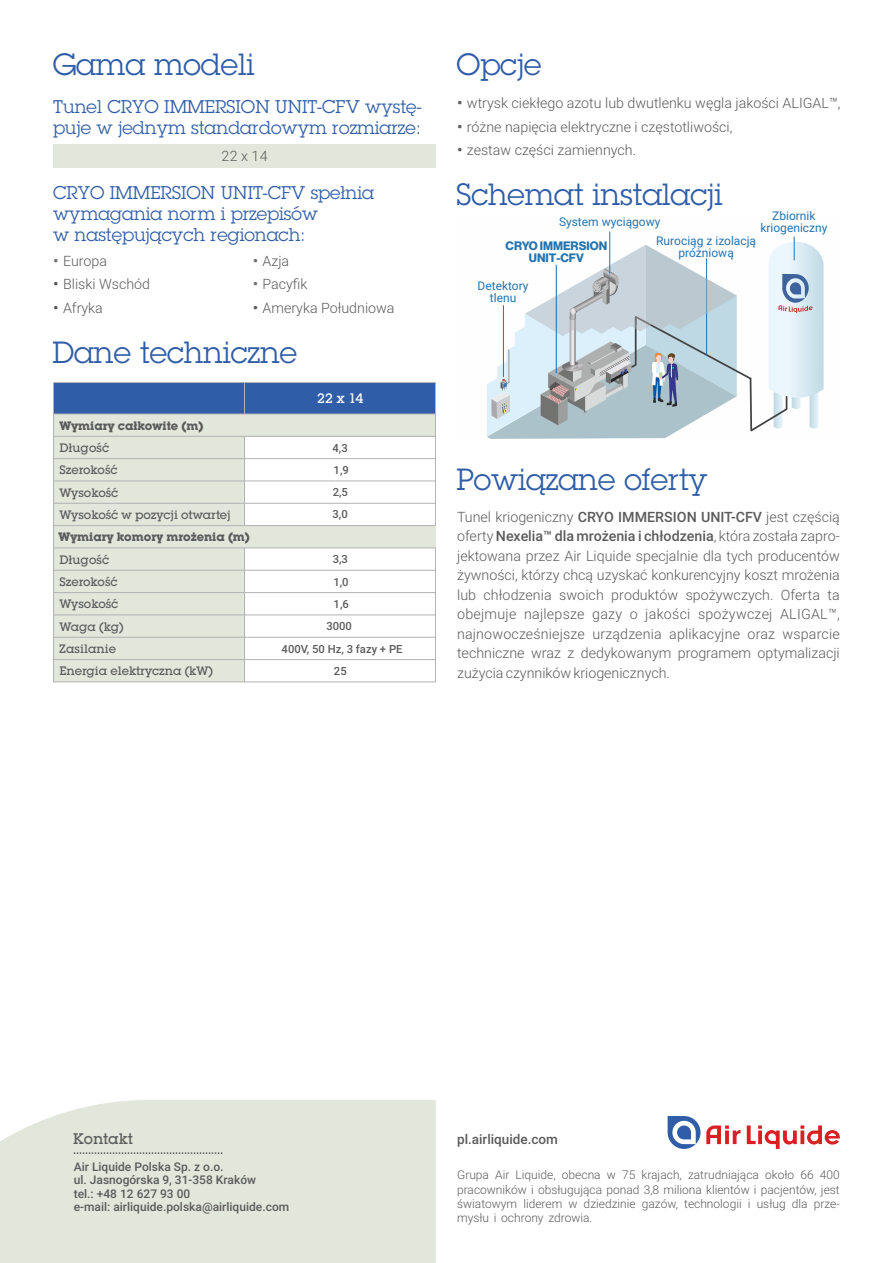
<style>
.page{position:relative;width:893px;height:1263px;background:#fff}
.page>*{position:absolute;margin:0;border:0;box-sizing:border-box;transform-origin:0 0}
.t1{font:30px "Lubalin Graph PCS";color:#2f5da7}
.t2{font:18px/21px "Lubalin Graph PCS";color:#2f5da7}
.t3{font:500 15px "Lubalin Graph PCS";color:#5b5b5b}
.t4{font:300 14.25px/19.5px "Roboto";color:#5b5b5b}
.t5{font:500 13.5px "Roboto";color:#5b5b5b}
.t6{font:500 13.5px "Lubalin Graph PCS";color:#fefefe}
.t7{font:300 12px/14.2px "Roboto";color:#5b5b5b;text-align:justify}
.t8{font:500 12px "Lubalin Graph PCS";color:#5b5b5b}
.t9{font:500 12px/13.5px "Roboto";color:#5b5b5b}
.t10{font:12px/12px "Roboto";color:#2474b0;text-align:center}
.t11{font:700 12px "Lubalin Graph PCS";color:#5b5b5b}
.t12{font:12px/12px "N Haas Grotesk DS Pro 75 Bd";color:#2474b0;text-align:center}
.t13{font:500 11.25px/21px "Roboto";color:#5b5b5b}
.s1{font-weight:500}
</style>
<div class="page">
<div style="left:53px;top:144px;width:383px;height:23px;background:#e3e6db"></div>
<div style="left:181px;top:414px;width:254px;height:23px;background:#e3e6db"></div>
<div style="left:54px;top:414px;width:190px;height:268px;background:#e3e6db"></div>
<div style="left:54px;top:383px;width:381px;height:31px;background:#2f5da7"></div>
<hr style="left:244px;top:436px;width:1px;height:90px;background:#b2b3b3">
<hr style="left:53px;top:458px;width:382px;height:1px;background:#b2b3b3">
<hr style="left:53px;top:481px;width:382px;height:1px;background:#b2b3b3">
<hr style="left:53px;top:503px;width:382px;height:1px;background:#b2b3b3">
<hr style="left:53px;top:436px;width:382px;height:1px;background:#b2b3b3">
<hr style="left:54px;top:382px;width:382px;height:1px;background:#b2b3b3">
<hr style="left:53px;top:409px;width:1px;height:273px;background:#b2b3b3">
<hr style="left:244px;top:382px;width:1px;height:32px;background:#b2b3b3">
<hr style="left:435px;top:383px;width:1px;height:299px;background:#b2b3b3">
<hr style="left:53px;top:414px;width:382px;height:1px;background:#b2b3b3">
<div style="left:181px;top:526px;width:254px;height:22px;background:#e3e6db"></div>
<hr style="left:244px;top:548px;width:1px;height:134px;background:#b2b3b3">
<hr style="left:53px;top:570px;width:382px;height:1px;background:#b2b3b3">
<hr style="left:53px;top:592px;width:382px;height:1px;background:#b2b3b3">
<hr style="left:53px;top:614px;width:382px;height:1px;background:#b2b3b3">
<hr style="left:53px;top:637px;width:383px;height:1px;background:#b2b3b3">
<hr style="left:53px;top:659px;width:382px;height:1px;background:#b2b3b3">
<hr style="left:53px;top:681px;width:383px;height:1px;background:#b2b3b3">
<hr style="left:53px;top:525px;width:382px;height:1px;background:#b2b3b3">
<hr style="left:53px;top:547px;width:383px;height:1px;background:#b2b3b3">
<hr style="left:609px;top:231px;width:1px;height:42px;background:#2474b0">
<svg style="left:487px;top:237px;width:336px;height:202px"></svg>
<div style="left:0;top:1100px;width:436px;height:163px;background:#e3e6db"></div>
<svg style="left:74px;top:1152px;width:149px;height:2px"></svg>
<svg style="left:668px;top:1116px;width:32px;height:33px"></svg>
<svg style="left:706px;top:1125px;width:35px;height:19px"></svg>
<svg style="left:747px;top:1125px;width:93px;height:24px"></svg>
<h1 class="t1" style="left:53px;top:54px;width:203px">Gama modeli</h1>
<p class="t2" style="left:53px;top:98px;width:370px">Tunel CRYO IMMERSION UNIT-CFV wystę&shy;puje w jednym standardowym rozmiarze:</p>
<p class="t4" style="left:221px;top:147px;width:48px">22 x 14</p>
<p class="t2" style="left:53px;top:184px;width:323px">CRYO IMMERSION UNIT-CFV spełnia wymagania norm i przepisów<br>w następujących regionach:</p>
<p class="t4" style="left:63px;top:250px;width:89px;line-height:23.7px">Europa<br>Bliski Wschód<br>Afryka</p>
<p class="t4" style="left:262px;top:250px;width:134px;line-height:23.7px">Azja<br>Pacyfik<br>Ameryka Południowa</p>
<h1 class="t1" style="left:52px;top:342px;width:246px">Dane techniczne</h1>
<p class="t6" style="left:317px;top:394px;width:48px">22 x 14</p>
<p class="t11" style="left:59px;top:421px;width:145px">Wymiary całkowite (m)</p>
<p class="t8" style="left:59px;top:443px;width:51px">Długość</p>
<p class="t13" style="left:332px;top:438px;width:17px">4,3</p>
<p class="t8" style="left:59px;top:466px;width:60px">Szerokość</p>
<p class="t13" style="left:333px;top:461px;width:17px">1,9</p>
<p class="t8" style="left:59px;top:488px;width:60px">Wysokość</p>
<p class="t13" style="left:332px;top:483px;width:17px">2,5<br>3,0</p>
<p class="t11" style="left:59px;top:533px;width:193px">Wymiary komory mrożenia (m)</p>
<p class="t8" style="left:59px;top:555px;width:51px">Długość</p>
<p class="t13" style="left:333px;top:550px;width:17px">3,3</p>
<p class="t8" style="left:59px;top:577px;width:60px">Szerokość</p>
<p class="t13" style="left:333px;top:572px;width:17px">1,0</p>
<p class="t8" style="left:59px;top:600px;width:60px">Wysokość</p>
<p class="t13" style="left:334px;top:595px;width:17px">1,6</p>
<p class="t8" style="left:59px;top:622px;width:66px">Waga (kg)</p>
<p class="t13" style="left:326px;top:617px;width:27px">3000</p>
<p class="t8" style="left:59px;top:644px;width:58px">Zasilanie</p>
<p class="t13" style="left:282px;top:639px;width:122px">400V, 50 Hz, 3 fazy + PE</p>
<p class="t8" style="left:59px;top:510px;width:173px">Wysokość w pozycji otwartej</p>
<p class="t8" style="left:59px;top:667px;width:155px">Energia elektryczna (kW)</p>
<p class="t13" style="left:334px;top:662px;width:14px">25</p>
<h1 class="t1" style="left:456px;top:54px;width:87px">Opcje</h1>
<p class="t4" style="left:467px;top:93px;width:375px;line-height:23.7px">wtrysk ciekłego azotu lub dwutlenku węgla jakości ALIGAL™, różne napięcia elektryczne i częstotliwości,<br>zestaw części zamiennych.</p>
<h1 class="t1" style="left:456px;top:184px;width:267px">Schemat instalacji</h1>
<p class="t10" style="left:760px;top:211px;width:69px">Zbiornik kriogeniczny</p>
<p class="t10" style="left:656px;top:213px;width:101px;line-height:19.2px;text-align:left;text-indent:-97px">System wyciągowy<br>Rurociąg z izolacją</p>
<p class="t10" style="left:678px;top:248px;width:57px">próżniową</p>
<p class="t12" style="left:506px;top:241px;width:103px">CRYO IMMERSION<br>UNIT-CFV</p>
<p class="t10" style="left:477px;top:281px;width:53px">Detektory tlenu</p>
<h1 class="t1" style="left:456px;top:468px;width:253px">Powiązane oferty</h1>
<p class="t4" style="left:457px;top:508px;width:384px;text-align:justify">Tunel kriogeniczny <span class="s1">CRYO IMMERSION UNIT-CFV</span> jest częścią oferty <span class="s1">Nexelia™ dla mrożenia i chłodzenia</span>, która została zapro&shy;jektowana przez Air Liquide specjalnie dla tych producentów żywności, którzy chcą uzyskać konkurencyjny koszt mrożenia lub chłodzenia swoich produktów spożywczych. Oferta ta obejmuje najlepsze gazy o jakości spożywczej ALIGAL™, najnowocześniejsze urządzenia aplikacyjne oraz wsparcie techniczne wraz z dedykowanym programem optymalizacji zużycia czynników kriogenicznych.</p>
<p class="t3" style="left:73px;top:1133px;width:61px">Kontakt</p>
<p class="t5" style="left:457px;top:1134px;width:102px">pl.airliquide.com</p>
<p class="t7" style="left:457px;top:1169px;width:384px">Grupa Air Liquide, obecna w 75 krajach, zatrudniająca około 66 400 pracowników i obsługująca ponad 3,8 miliona klientów i pacjentów, jest światowym liderem w dziedzinie gazów, technologii i usług dla prze&shy;mysłu i ochrony zdrowia.</p>
<p class="t9" style="left:74px;top:1161px;width:217px">Air Liquide Polska Sp. z o.o.<br>ul. Jasnogórska 9, 31-358 Kraków<br>tel.: +48 12 627 93 00<br>e-mail: airliquide.polska@airliquide.com</p>
</div>
